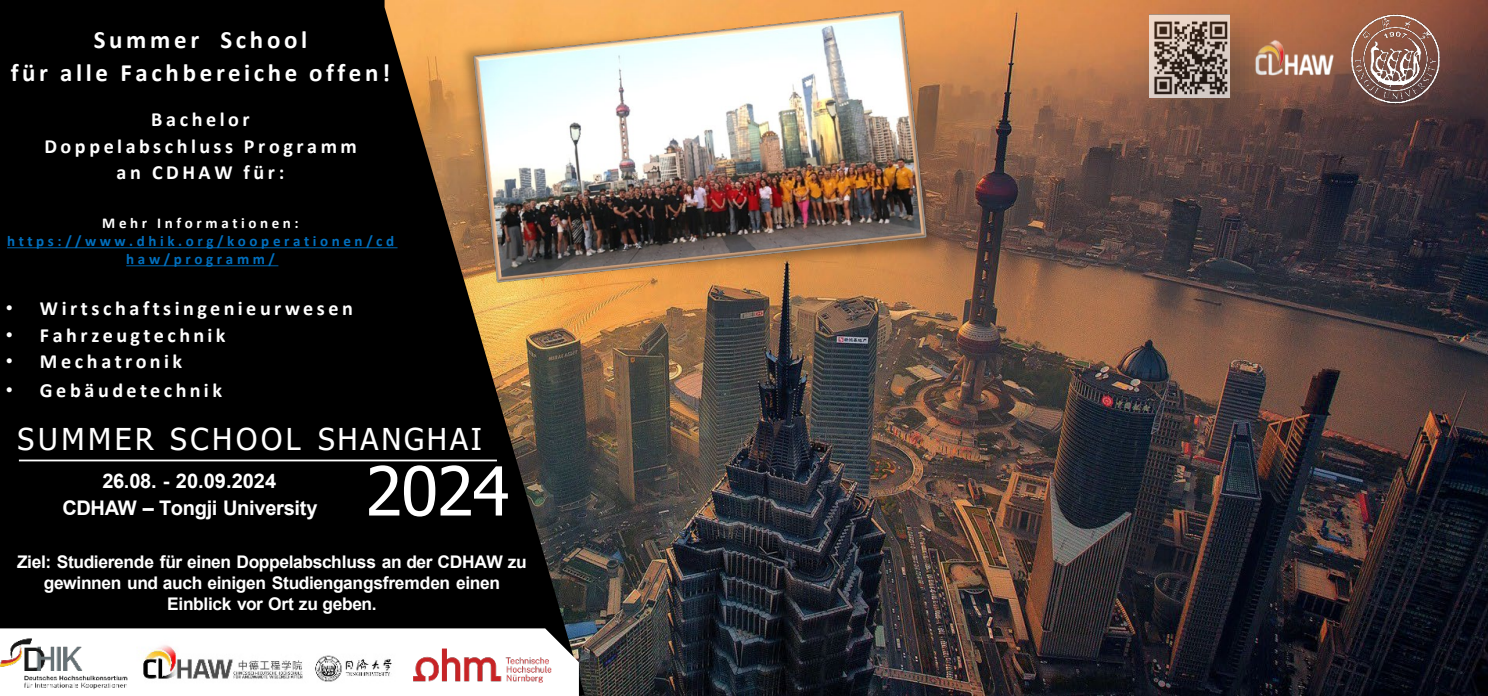
<style>
.page{position:relative;width:1488px;height:696px;background:#fff}
.page>*{position:absolute;margin:0;border:0;box-sizing:border-box;transform-origin:0 0}
.t1{font:67.5px "Tahoma";color:#fff}
.t2{font:30px "Tahoma";letter-spacing:.12em;color:#fff}
.t3{font:700 25px "Calibri";letter-spacing:.15em;color:#fff}
.t4{font:700 20px "Calibri";letter-spacing:.175em;color:#fff}
.t5{font:700 20px "Arial";letter-spacing:-.015em;color:#fff}
.t6{font:700 17.5px/21px "Arial";letter-spacing:-.02em;color:#fff;text-align:center}
.t7{font:700 15px/18px "Calibri";letter-spacing:.245em;color:#0070c0;text-align:center}
.s1{color:#fff}
.s2{font-family:"Arial";font-weight:400}
</style>
<div class="page">
<img style="left:585px;top:0;width:902px;height:694px">
<svg style="left:0;top:0;width:585px;height:694px;background:#0d0a07"></svg>
<hr style="left:19px;top:459px;width:478px;height:2px;background:#fff">
<svg style="left:7px;top:247px;width:390px;height:1px"></svg>
<svg style="left:126px;top:265px;width:152px;height:1px"></svg>
<svg style="left:0;top:628px;width:579px;height:67px"></svg>
<img style="left:137px;top:631px;width:262px;height:62px">
<img style="left:0;top:636px;width:129px;height:54px">
<img style="left:1306px;top:35px;width:23px;height:48px">
<img style="left:1329px;top:14px;width:132px;height:90px">
<img style="left:1110px;top:0;width:196px;height:175px">
<img style="left:1149px;top:14px;width:80px;height:84px">
<img style="left:414px;top:647px;width:137px;height:34px">
<img style="left:452px;top:0;width:493px;height:308px">
<p class="t3" style="left:94px;top:22px;width:215px">Summer School</p>
<p class="t3" style="left:11px;top:55px;width:381px">für alle Fachbereiche offen!</p>
<p class="t4" style="left:151px;top:105px;width:100px">Bachelor</p>
<p class="t4" style="left:44px;top:132px;width:314px">Doppelabschluss Programm</p>
<p class="t4" style="left:117px;top:158px;width:169px">an CDHAW für:</p>
<p class="t7" style="left:7px;top:213px;width:388px"><span class="s1">Mehr Informationen: </span>https://www.dhik.org/kooperationen/cd haw/programm/</p>
<p class="t4" style="left:6px;top:294px;width:348px"><span class="s2">•</span> Wirtschaftsingenieurwesen</p>
<p class="t4" style="left:6px;top:321px;width:221px"><span class="s2">•</span> Fahrzeugtechnik</p>
<p class="t4" style="left:6px;top:347px;width:178px"><span class="s2">•</span> Mechatronik</p>
<p class="t4" style="left:6px;top:376px;width:218px"><span class="s2">•</span> Gebäudetechnik</p>
<p class="t2" style="left:18px;top:419px;width:466px">SUMMER SCHOOL SHANGHAI</p>
<p class="t1" style="left:365px;top:445px;width:145px">2024</p>
<p class="t5" style="left:102px;top:467px;width:175px">26.08. - 20.09.2024</p>
<p class="t5" style="left:62px;top:493px;width:257px">CDHAW – Tongji University</p>
<p class="t6" style="left:17px;top:551px;width:511px">Ziel: Studierende für einen Doppelabschluss an der CDHAW zu gewinnen und auch einigen Studiengangsfremden einen<br>Einblick vor Ort zu geben.</p>
</div>
